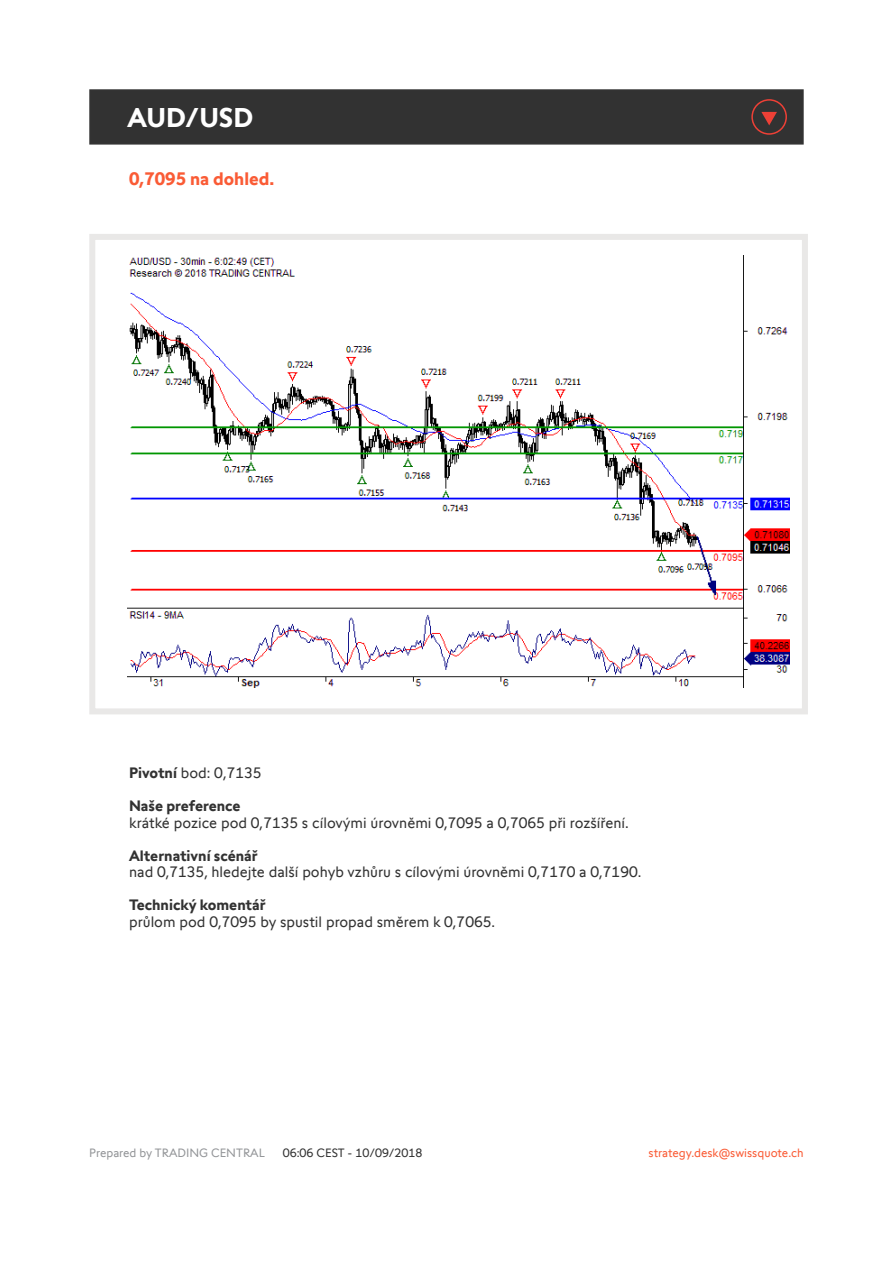
<style>
.page{position:relative;width:893px;height:1263px;background:#fff}
.page>*{position:absolute;margin:0;border:0;box-sizing:border-box;transform-origin:0 0}
.t1{font:700 27px "Swissquote CT";color:#fff}
.t2{font:700 18px "Swissquote CT";color:#fa5b35}
.t3{font:15px "Swissquote CT";color:#323232}
.t4{font:700 15px "Swissquote CT";color:#323232}
.t5{font:12px "Swissquote CT";color:#fa5b35}
.t6{font:12px "Swissquote CT";color:#939598}
.t7{font:12px "Swissquote CT";color:#323232}
.s1{font-weight:700}
</style>
<div class="page">
<div style="left:89px;top:234px;width:719px;height:480px;border:6px solid #e9e8e7"></div>
<div style="left:89px;top:89px;width:715px;height:56px;background:#323232;border:2px solid #323232"></div>
<img style="left:128px;top:255px;width:661px;height:432px">
<svg style="left:751px;top:99px;width:36px;height:36px"></svg>
<h1 class="t1" style="left:128px;top:101px;width:127px">AUD/USD</h1>
<p class="t2" style="left:129px;top:168px;width:147px">0,7095 na dohled.</p>
<p class="t3" style="left:129px;top:764px;width:134px"><span class="s1">Pivotní</span> bod: 0,7135</p>
<p class="t4" style="left:129px;top:797px;width:113px">Naše preference</p>
<p class="t3" style="left:129px;top:814px;width:501px">krátké pozice pod 0,7135 s cílovými úrovněmi 0,7095 a 0,7065 při rozšíření.</p>
<p class="t4" style="left:129px;top:846px;width:130px">Alternativní scénář</p>
<p class="t3" style="left:129px;top:863px;width:514px">nad 0,7135, hledejte další pohyb vzhůru s cílovými úrovněmi 0,7170 a 0,7190.</p>
<p class="t4" style="left:129px;top:896px;width:138px">Technický komentář</p>
<p class="t3" style="left:129px;top:913px;width:367px">průlom pod 0,7095 by spustil propad směrem k 0,7065.</p>
<p class="t6" style="left:89px;top:1145px;width:177px">Prepared by TRADING CENTRAL</p>
<p class="t7" style="left:283px;top:1145px;width:141px">06:06 CEST - 10/09/2018</p>
<p class="t5" style="left:649px;top:1145px;width:157px">strategy.desk@swissquote.ch</p>
</div>
